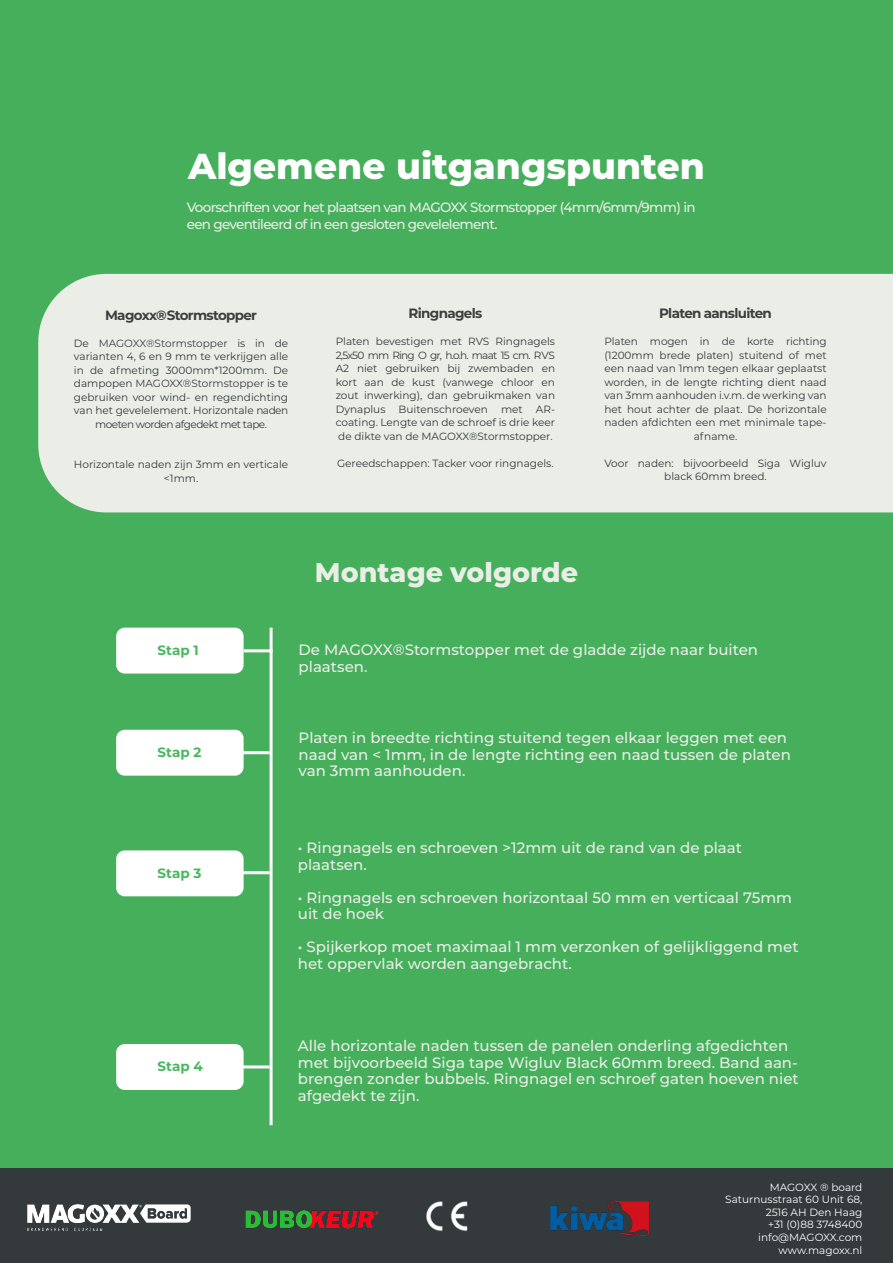
<style>
.page{position:relative;width:893px;height:1263px;background:#46af5c}
.page>*{position:absolute;margin:0;border:0;box-sizing:border-box;transform-origin:0 0}
.t1{font:800 36px "Montserrat";color:#fff}
.t2{font:800 27px "Montserrat";color:#eaeee7}
.t3{font:500 15px/16.5px "Montserrat";color:#eaeee7}
.t4{font:500 13.5px/16.2px "Montserrat";letter-spacing:-.05em;color:#eaeee7}
.t5{font:700 13.5px "Montserrat";letter-spacing:-.05em;color:#3e3e3f}
.t6{font:700 13.5px "Montserrat";color:#47b85e}
.t7{font:10.5px/13.5px "Montserrat";color:#34393b;text-align:center}
.t8{font:10.5px "Montserrat";color:#fff}
.s1{color:#3e3e3f}
</style>
<div class="page">
<div style="left:38px;top:274px;width:855px;height:238px;background:#eaeee7"></div>
<hr style="left:270px;top:628px;width:3px;height:497px;background:#fff">
<div style="left:0;top:1168px;width:893px;height:95px;background:#34393b"></div>
<img style="left:426px;top:1201px;width:42px;height:30px">
<div style="left:116px;top:628px;width:128px;height:45px;background:#fff;border-radius:9px"></div>
<div style="left:116px;top:730px;width:128px;height:46px;background:#fff;border-radius:9px"></div>
<div style="left:116px;top:850px;width:128px;height:46px;background:#fff;border-radius:9px"></div>
<div style="left:116px;top:1044px;width:128px;height:46px;background:#fff;border-radius:9px"></div>
<hr style="left:244px;top:649px;width:29px;height:3px;background:#fff">
<hr style="left:241px;top:751px;width:29px;height:3px;background:#fff">
<hr style="left:241px;top:871px;width:29px;height:3px;background:#fff">
<hr style="left:241px;top:1065px;width:29px;height:3px;background:#fff">
<img style="left:27px;top:1204px;width:164px;height:28px">
<img style="left:245px;top:1210px;width:134px;height:19px">
<img style="left:550px;top:1201px;width:98px;height:35px">
<p class="t1" style="left:188px;top:140px;width:518px">Algemene uitgangspunten</p>
<p class="t4" style="left:187px;top:199px;width:510px">Voorschriften voor het plaatsen van MAGOXX Stormstopper (4mm/6mm/9mm) in een geventileerd of in een gesloten gevelelement.</p>
<p class="t5" style="left:105px;top:305px;width:154px">Magoxx®Stormstopper</p>
<p class="t7" style="left:74px;top:336px;width:216px">De <span class="s1">MAGOXX®Stormstopper</span> is in de varianten 4, 6 en 9 mm te verkrijgen alle in de afmeting 3000mm*1200mm. De dampopen <span class="s1">MAGOXX®Stormstopper</span> is te gebruiken voor wind- en regendichting van het gevelelement. Horizontale naden moeten worden afgedekt met tape.</p>
<p class="t7" style="left:74px;top:457px;width:216px">Horizontale naden zijn 3mm en verticale &lt;1mm.</p>
<p class="t5" style="left:409px;top:304px;width:75px">Ringnagels</p>
<p class="t7" style="left:336px;top:334px;width:221px;text-align:justify">Platen bevestigen met RVS Ringnagels 2,5x50 mm Ring O gr, h.o.h. maat 15 cm. RVS A2 niet gebruiken bij zwembaden en kort aan de kust (vanwege chloor en zout inwerking), dan gebruikmaken van Dynaplus</p>
<p class="t7" style="left:399px;top:402px;width:91px">Buitenschroeven</p>
<p class="t7" style="left:501px;top:402px;width:23px">met</p>
<p class="t7" style="left:336px;top:402px;width:221px;text-align:justify;text-indent:200px">AR&shy;coating. Lengte van de schroef is drie keer de dikte van de MAGOXX®Stormstopper.</p>
<p class="t7" style="left:337px;top:456px;width:218px">Gereedschappen: Tacker voor ringnagels.</p>
<p class="t5" style="left:659px;top:304px;width:114px">Platen aansluiten</p>
<p class="t7" style="left:604px;top:334px;width:224px">Platen mogen in de korte richting (1200mm brede platen) stuitend of met een naad van 1mm tegen elkaar geplaatst worden, in de lengte richting dient naad van 3mm aanhouden i.v.m. de werking van het hout achter de plaat. De horizontale naden afdichten een met minimale tape&shy;afname.</p>
<p class="t7" style="left:604px;top:456px;width:224px">Voor naden: bijvoorbeeld Siga Wigluv black 60mm breed.</p>
<p class="t6" style="left:158px;top:640px;width:43px">Stap 1</p>
<p class="t6" style="left:158px;top:743px;width:45px">Stap 2</p>
<p class="t6" style="left:158px;top:863px;width:45px">Stap 3</p>
<p class="t6" style="left:158px;top:1057px;width:47px">Stap 4</p>
<p class="t2" style="left:315px;top:553px;width:265px">Montage volgorde</p>
<p class="t3" style="left:299px;top:641px;width:461px">De MAGOXX®Stormstopper met de gladde zijde naar buiten plaatsen.</p>
<p class="t3" style="left:299px;top:729px;width:494px">Platen in breedte richting stuitend tegen elkaar leggen met een naad van &lt; 1mm, in de lengte richting een naad tussen de platen van 3mm aanhouden.</p>
<p class="t3" style="left:298px;top:839px;width:446px">• Ringnagels en schroeven &gt;12mm uit de rand van de plaat plaatsen.</p>
<p class="t3" style="left:298px;top:888px;width:496px">• Ringnagels en schroeven horizontaal 50 mm en verticaal 75mm uit de hoek</p>
<p class="t3" style="left:298px;top:938px;width:502px">• Spijkerkop moet maximaal 1 mm verzonken of gelijkliggend met het oppervlak worden aangebracht.</p>
<p class="t3" style="left:298px;top:1037px;width:502px">Alle horizontale naden tussen de panelen onderling afgedichten met bijvoorbeeld Siga tape Wigluv Black 60mm breed. Band aan&shy;brengen zonder bubbels. Ringnagel en schroef gaten hoeven niet afgedekt te zijn.</p>
<p class="t8" style="left:770px;top:1180px;width:94px">MAGOXX ® board</p>
<p class="t8" style="left:725px;top:1192px;width:139px">Saturnusstraat 60 Unit 68,</p>
<p class="t8" style="left:766px;top:1205px;width:98px">2516 AH Den Haag</p>
<p class="t8" style="left:768px;top:1217px;width:96px">+31 (0)88 3748400</p>
<p class="t8" style="left:758px;top:1230px;width:106px">info@MAGOXX.com</p>
<p class="t8" style="left:779px;top:1243px;width:85px">www.magoxx.nl</p>
</div>
